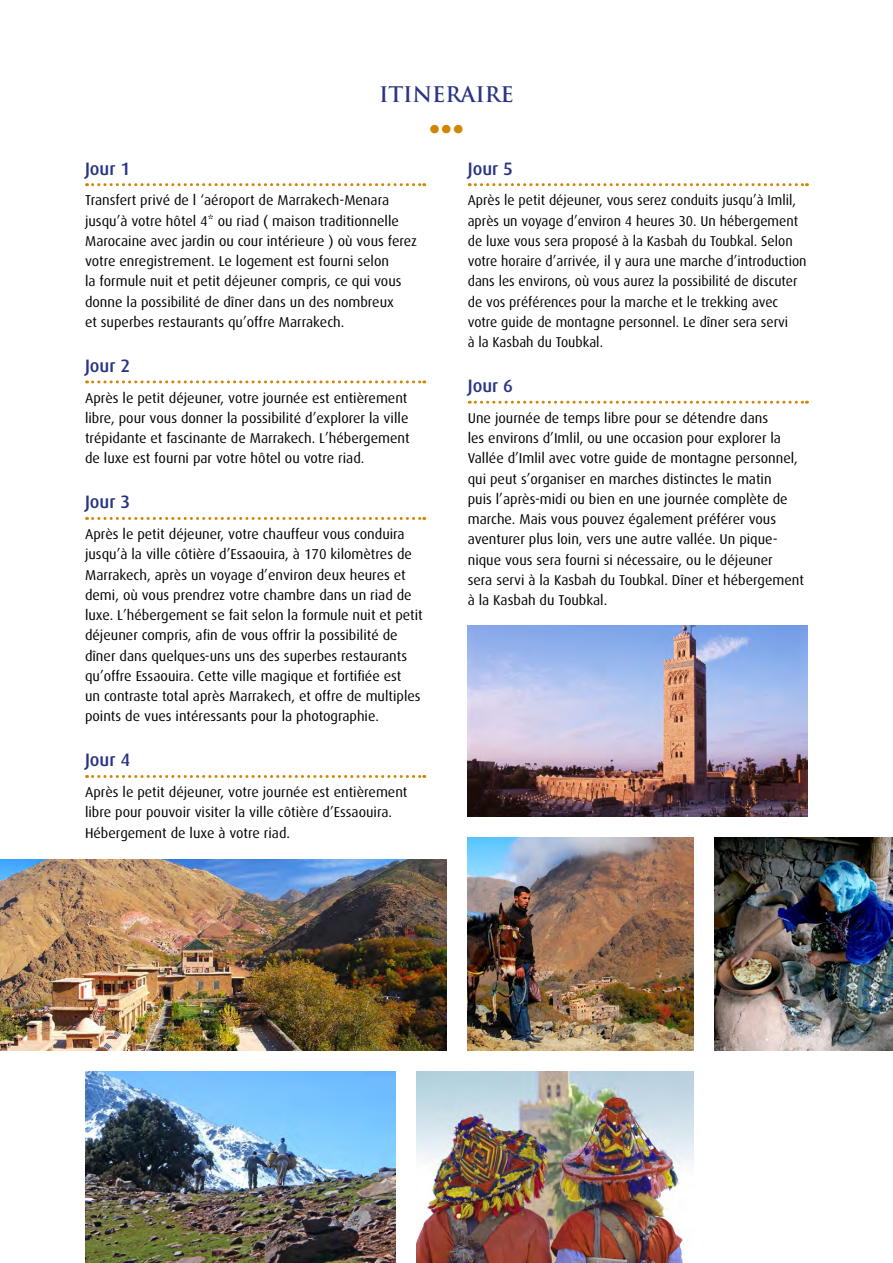
<style>
.page{position:relative;width:893px;height:1263px;background:#fff}
.page>*{position:absolute;margin:0;border:0;box-sizing:border-box;transform-origin:0 0}
._03-Dots{font:700 30px "Dax";color:#d18503}
._01-SubTrekHead{font:700 21px "Trajan";letter-spacing:-.01em;color:#283583}
._10-DayHead{font:500 18px "Dax";color:#283583}
._06-Text{font:14.25px/20.2px "Dax";color:#000}
</style>
<div class="page">
<svg style="left:87px;top:183px;width:338px;height:3px"></svg>
<svg style="left:87px;top:380px;width:338px;height:3px"></svg>
<svg style="left:87px;top:517px;width:338px;height:3px"></svg>
<svg style="left:87px;top:775px;width:338px;height:3px"></svg>
<svg style="left:469px;top:183px;width:338px;height:3px"></svg>
<svg style="left:469px;top:401px;width:338px;height:3px"></svg>
<img style="left:417px;top:1071px;width:276px;height:192px">
<img style="left:714px;top:838px;width:179px;height:212px">
<img style="left:85px;top:1071px;width:310px;height:192px">
<img style="left:468px;top:625px;width:340px;height:191px">
<img style="left:468px;top:838px;width:225px;height:212px">
<img style="left:0;top:859px;width:446px;height:191px">
<p class="_01-SubTrekHead" style="left:379px;top:81px;width:136px">ITINERAIRE</p>
<p class="_03-Dots" style="left:429px;top:113px;width:37px">•••</p>
<p class="_10-DayHead" style="left:85px;top:158px;width:47px">Jour 1</p>
<p class="_06-Text" style="left:85px;top:190px;width:334px">Transfert privé de l ‘aéroport de Marrakech-Menara jusqu’à votre hôtel 4* ou riad ( maison traditionnelle Marocaine avec jardin ou cour intérieure ) où vous ferez votre enregistrement. Le logement est fourni selon<br>la formule nuit et petit déjeuner compris, ce qui vous donne la possibilité de dîner dans un des nombreux<br>et superbes restaurants qu’offre Marrakech.</p>
<p class="_10-DayHead" style="left:85px;top:356px;width:47px">Jour 2</p>
<p class="_06-Text" style="left:85px;top:388px;width:326px">Après le petit déjeuner, votre journée est entièrement libre, pour vous donner la possibilité d’explorer la ville trépidante et fascinante de Marrakech. L’hébergement de luxe est fourni par votre hôtel ou votre riad.</p>
<p class="_10-DayHead" style="left:85px;top:492px;width:47px">Jour 3</p>
<p class="_06-Text" style="left:85px;top:524px;width:339px">Après le petit déjeuner, votre chauffeur vous conduira jusqu’à la ville côtière d’Essaouira, à 170 kilomètres de Marrakech, après un voyage d’environ deux heures et demi, où vous prendrez votre chambre dans un riad de luxe. L’hébergement se fait selon la formule nuit et petit déjeuner compris, afin de vous offrir la possibilité de dîner dans quelques-uns uns des superbes restaurants qu’offre Essaouira. Cette ville magique et fortifiée est<br>un contraste total après Marrakech, et offre de multiples points de vues intéressants pour la photographie.</p>
<p class="_10-DayHead" style="left:85px;top:750px;width:47px">Jour 4</p>
<p class="_06-Text" style="left:85px;top:782px;width:324px">Après le petit déjeuner, votre journée est entièrement libre pour pouvoir visiter la ville côtière d’Essaouira.<br>Hébergement de luxe à votre riad.</p>
<p class="_10-DayHead" style="left:468px;top:158px;width:47px">Jour 5</p>
<p class="_06-Text" style="left:468px;top:190px;width:340px">Après le petit déjeuner, vous serez conduits jusqu’à Imlil, après un voyage d’environ 4 heures 30. Un hébergement de luxe vous sera proposé à la Kasbah du Toubkal. Selon votre horaire d’arrivée, il y aura une marche d’introduction dans les environs, où vous aurez la possibilité de discuter de vos préférences pour la marche et le trekking avec votre guide de montagne personnel. Le dîner sera servi<br>à la Kasbah du Toubkal.</p>
<p class="_10-DayHead" style="left:468px;top:376px;width:47px">Jour 6</p>
<p class="_06-Text" style="left:468px;top:408px;width:338px">Une journée de temps libre pour se détendre dans<br>les environs d’Imlil, ou une occasion pour explorer la Vallée d’Imlil avec votre guide de montagne personnel, qui peut s’organiser en marches distinctes le matin<br>puis l’après-midi ou bien en une journée complète de marche. Mais vous pouvez également préférer vous aventurer plus loin, vers une autre vallée. Un pique&shy;nique vous sera fourni si nécessaire, ou le déjeuner<br>sera servi à la Kasbah du Toubkal. Dîner et hébergement à la Kasbah du Toubkal.</p>
</div>
